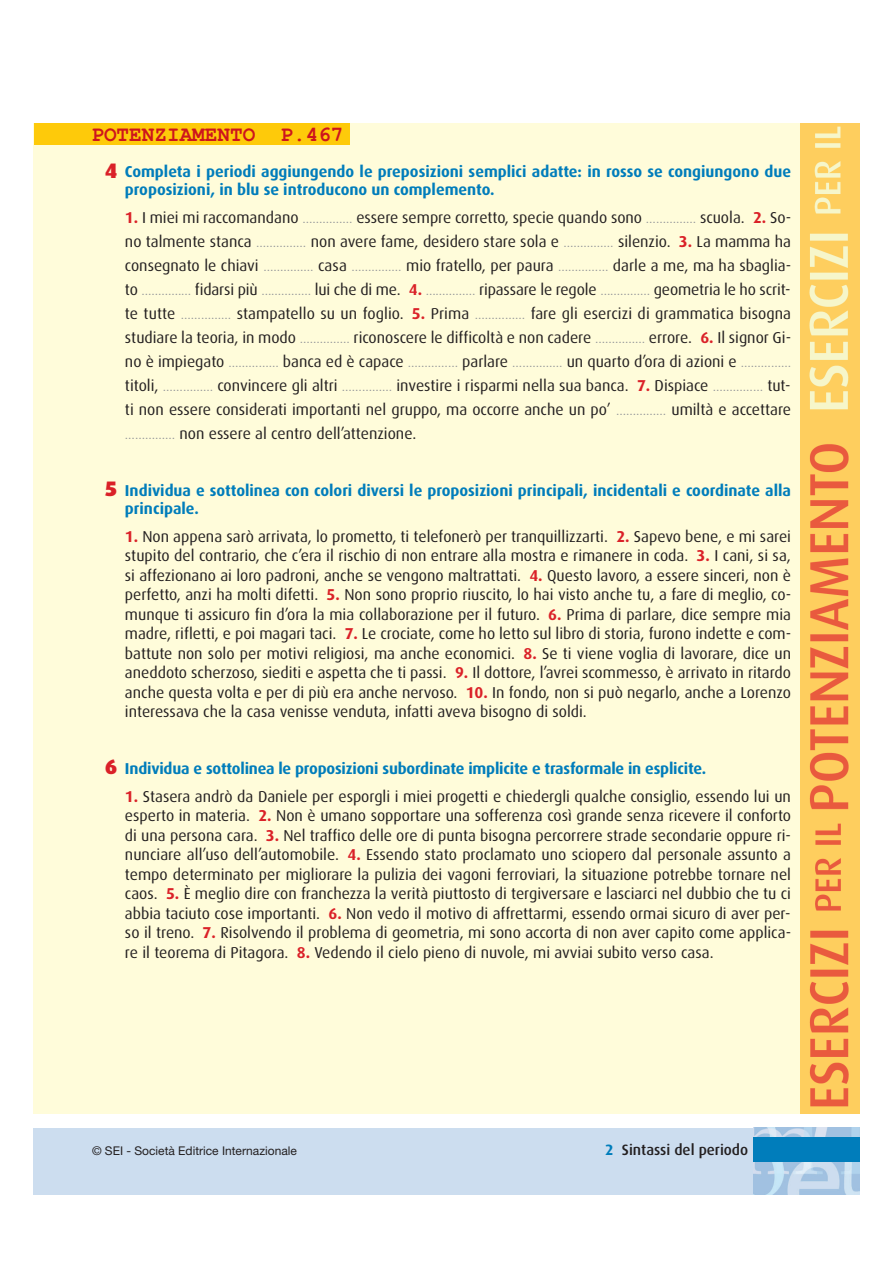
<style>
.page{position:relative;width:893px;height:1265px;background:#fff}
.page>*{position:absolute;margin:0;border:0;box-sizing:border-box;transform-origin:0 0}
.t1{font:700 21px "Courier";color:#cd151d}
.t2{font:900 21px "Dax";color:#da2128}
.t3{font:15.75px/19.5px "Dax";color:#231f20;text-align:justify}
.t4{font:700 15.75px/18px "Dax";color:#007dbb}
.t5{font:500 15px "Dax";color:#231f20}
.t6{font:12px "Helvetica Neue";color:#231f20}
.s1{font-weight:700;color:#da2128}
.s2{font-size:12px;color:#939598}
.s3{font-weight:700;color:#007dbb}
</style>
<div class="page">
<div style="left:34px;top:1127px;width:757px;height:67px;background:#ccddef"></div>
<div style="left:34px;top:124px;width:825px;height:989px;background:#fffcda"></div>
<img style="left:800px;top:124px;width:59px;height:989px">
<div style="left:34px;top:124px;width:316px;height:21px;background:#feca0a"></div>
<img style="left:753px;top:1127px;width:106px;height:67px">
<div style="left:753px;top:1137px;width:106px;height:24px;background:#007dbb"></div>
<h1 class="t1" style="left:91px;top:121px;width:254px">POTENZIAMENTO P.467</h1>
<p class="t4" style="left:125px;top:163px;width:667px">Completa i periodi aggiungendo le preposizioni semplici adatte: in rosso se congiungono due proposizioni, in blu se introducono un complemento.</p>
<p class="t3" style="left:125px;top:207px;width:667px;line-height:24px"><span class="s1">1.</span> I miei mi raccomandano <span class="s2">……………</span> essere sempre corretto, specie quando sono <span class="s2">……………</span> scuola. <span class="s1">2.</span> So&shy;no talmente stanca <span class="s2">……………</span> non avere fame, desidero stare sola e <span class="s2">……………</span> silenzio. <span class="s1">3.</span> La mamma ha consegnato le chiavi <span class="s2">……………</span> casa <span class="s2">……………</span> mio fratello, per paura <span class="s2">……………</span> darle a me, ma ha sbaglia&shy;to <span class="s2">……………</span> fidarsi più <span class="s2">……………</span> lui che di me. <span class="s1">4.</span> <span class="s2">……………</span> ripassare le regole <span class="s2">……………</span> geometria le ho scrit&shy;te tutte <span class="s2">……………</span> stampatello su un foglio. <span class="s1">5.</span> Prima <span class="s2">……………</span> fare gli esercizi di grammatica bisogna studiare la teoria, in modo <span class="s2">……………</span> riconoscere le difficoltà e non cadere <span class="s2">……………</span> errore. <span class="s1">6.</span> Il signor Gi&shy;no è impiegato <span class="s2">……………</span> banca ed è capace <span class="s2">……………</span> parlare <span class="s2">……………</span> un quarto d’ora di azioni e <span class="s2">…………… </span>titoli, <span class="s2">……………</span> convincere gli altri <span class="s2">……………</span> investire i risparmi nella sua banca. <span class="s1">7.</span> Dispiace <span class="s2">……………</span> tut&shy;ti non essere considerati importanti nel gruppo, ma occorre anche un po’ <span class="s2">……………</span> umiltà e accettare <span class="s2">……………</span> non essere al centro dell’attenzione.</p>
<h1 class="t2" style="left:105px;top:161px;width:14px">4</h1>
<h1 class="t2" style="left:105px;top:480px;width:14px">5</h1>
<p class="t4" style="left:125px;top:482px;width:667px">Individua e sottolinea con colori diversi le proposizioni principali, incidentali e coordinate alla principale.</p>
<p class="t3" style="left:125px;top:527px;width:667px"><span class="s1">1.</span> Non appena sarò arrivata, lo prometto, ti telefonerò per tranquillizzarti. <span class="s1">2.</span> Sapevo bene, e mi sarei stupito del contrario, che c’era il rischio di non entrare alla mostra e rimanere in coda. <span class="s1">3.</span> I cani, si sa, si affezionano ai loro padroni, anche se vengono maltrattati. <span class="s1">4.</span> Questo lavoro, a essere sinceri, non è perfetto, anzi ha molti difetti. <span class="s1">5.</span> Non sono proprio riuscito, lo hai visto anche tu, a fare di meglio, co&shy;munque ti assicuro fin d’ora la mia collaborazione per il futuro. <span class="s1">6.</span> Prima di parlare, dice sempre mia madre, rifletti, e poi magari taci. <span class="s1">7.</span> Le crociate, come ho letto sul libro di storia, furono indette e com&shy;battute non solo per motivi religiosi, ma anche economici. <span class="s1">8.</span> Se ti viene voglia di lavorare, dice un aneddoto scherzoso, siediti e aspetta che ti passi. <span class="s1">9.</span> Il dottore, l’avrei scommesso, è arrivato in ritardo anche questa volta e per di più era anche nervoso. <span class="s1">10.</span> In fondo, non si può negarlo, anche a Lorenzo interessava che la casa venisse venduta, infatti aveva bisogno di soldi.</p>
<h1 class="t2" style="left:105px;top:758px;width:14px">6</h1>
<p class="t4" style="left:125px;top:760px;width:583px">Individua e sottolinea le proposizioni subordinate implicite e trasformale in esplicite.</p>
<p class="t3" style="left:125px;top:787px;width:667px"><span class="s1">1.</span> Stasera andrò da Daniele per esporgli i miei progetti e chiedergli qualche consiglio, essendo lui un esperto in materia. <span class="s1">2.</span> Non è umano sopportare una sofferenza così grande senza ricevere il conforto di una persona cara. <span class="s1">3.</span> Nel traffico delle ore di punta bisogna percorrere strade secondarie oppure ri&shy;nunciare all’uso dell’automobile. <span class="s1">4.</span> Essendo stato proclamato uno sciopero dal personale assunto a tempo determinato per migliorare la pulizia dei vagoni ferroviari, la situazione potrebbe tornare nel caos. <span class="s1">5.</span> È meglio dire con franchezza la verità piuttosto di tergiversare e lasciarci nel dubbio che tu ci abbia taciuto cose importanti. <span class="s1">6.</span> Non vedo il motivo di affrettarmi, essendo ormai sicuro di aver per&shy;so il treno. <span class="s1">7.</span> Risolvendo il problema di geometria, mi sono accorta di non aver capito come applica&shy;re il teorema di Pitagora. <span class="s1">8.</span> Vedendo il cielo pieno di nuvole, mi avviai subito verso casa.</p>
<p class="t6" style="left:92px;top:1146px;width:206px">© SEI - Società Editrice Internazionale</p>
<p class="t5" style="left:605px;top:1143px;width:144px"><span class="s3">2</span> Sintassi del periodo</p>
</div>
